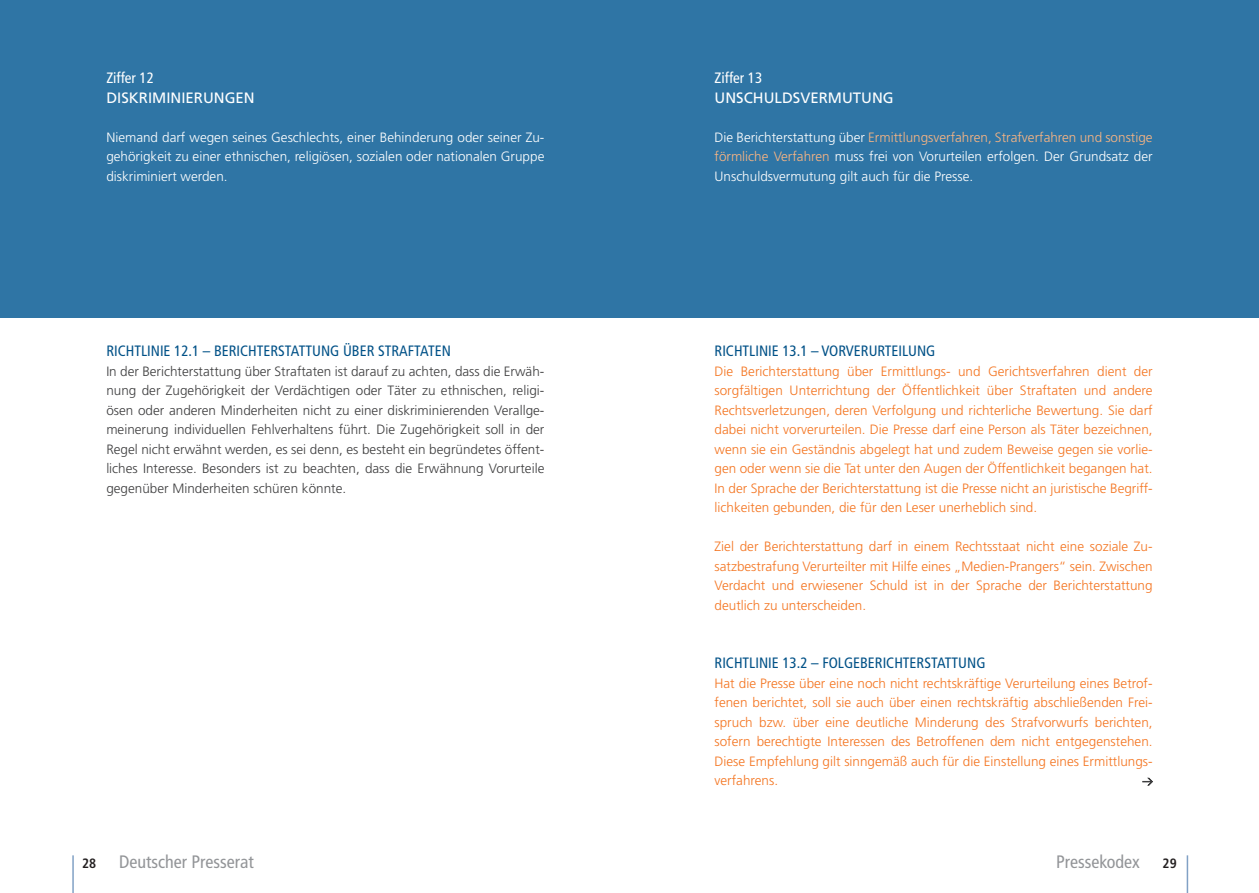
<style>
.page{position:relative;width:1259px;height:893px;background:#fff}
.page>*{position:absolute;margin:0;border:0;box-sizing:border-box;transform-origin:0 0}
.t1{font:condensed 18px "Frutiger";color:#939598}
.t2{font:condensed 15px "Frutiger";color:#005187}
.t3{font:15px "Frutiger";color:#fff}
.t4{font:condensed 15px "Frutiger";color:#fff}
.t5{font:300 13.5px/19.5px "Frutiger";color:#f47521;text-align:justify}
.t6{font:300 13.5px/19.5px "Frutiger";color:#3e3e3f;text-align:justify}
.t7{font:300 13.5px/19.5px "Frutiger";color:#fff;text-align:justify}
.t8{font:700 condensed 13.5px "Frutiger";color:#231f20}
.s1{color:#fab583}
</style>
<div class="page">
<div style="left:0;top:0;width:629px;height:317px;background:#2f75a5"></div>
<div style="left:629px;top:0;width:630px;height:317px;background:#2f75a5"></div>
<hr style="left:72px;top:855px;width:2px;height:38px;background:#81a1c5">
<hr style="left:1186px;top:855px;width:2px;height:38px;background:#81a1c5">
<svg style="left:1142px;top:778px;width:11px;height:7px"></svg>
<p class="t4" style="left:106px;top:69px;width:49px">Ziffer 12</p>
<p class="t3" style="left:106px;top:89px;width:150px">DISKRIMINIERUNGEN</p>
<p class="t7" style="left:106px;top:127px;width:439px">Niemand darf wegen seines Geschlechts, einer Behinderung oder seiner Zu&shy;gehörigkeit zu einer ethnischen, religiösen, sozialen oder nationalen Gruppe diskriminiert werden.</p>
<p class="t2" style="left:106px;top:342px;width:346px">RICHTLINIE 12.1 – BERICHTERSTATTUNG ÜBER STRAFTATEN</p>
<p class="t6" style="left:106px;top:361px;width:439px">In der Berichterstattung über Straftaten ist darauf zu achten, dass die Erwäh&shy;nung der Zugehörigkeit der Verdächtigen oder Täter zu ethnischen, religi&shy;ösen oder anderen Minderheiten nicht zu einer diskriminierenden Verallge&shy;meinerung individuellen Fehlverhaltens führt. Die Zugehörigkeit soll in der Regel nicht erwähnt werden, es sei denn, es besteht ein begründetes öffent&shy;liches Interesse. Besonders ist zu beachten, dass die Erwähnung Vorurteile gegenüber Minderheiten schüren könnte.</p>
<p class="t4" style="left:714px;top:69px;width:49px">Ziffer 13</p>
<p class="t3" style="left:714px;top:89px;width:181px">UNSCHULDSVERMUTUNG</p>
<p class="t7" style="left:714px;top:127px;width:439px">Die Berichterstattung über <span class="s1">Ermittlungsverfahren, Strafverfahren und sonstige förmliche Verfahren</span> muss frei von Vorurteilen erfolgen. Der Grundsatz der Unschuldsvermutung gilt auch für die Presse.</p>
<p class="t2" style="left:714px;top:342px;width:222px">RICHTLINIE 13.1 – VORVERURTEILUNG</p>
<p class="t5" style="left:714px;top:361px;width:440px">Die Berichterstattung über Ermittlungs- und Gerichtsverfahren dient der sorgfältigen Unterrichtung der Öffentlichkeit über Straftaten und andere Rechtsverletzungen, deren Verfolgung und richterliche Bewertung. Sie darf dabei nicht vorverurteilen. Die Presse darf eine Person als Täter bezeichnen, wenn sie ein Geständnis abgelegt hat und zudem Beweise gegen sie vorlie&shy;gen oder wenn sie die Tat unter den Augen der Öffentlichkeit begangen hat.<br>In der Sprache der Berichterstattung ist die Presse nicht an juristische Begriff&shy;lichkeiten gebunden, die für den Leser unerheblich sind.</p>
<p class="t5" style="left:714px;top:537px;width:439px">Ziel der Berichterstattung darf in einem Rechtsstaat nicht eine soziale Zu&shy;satzbestrafung Verurteilter mit Hilfe eines „Medien-Prangers“ sein. Zwischen Verdacht und erwiesener Schuld ist in der Sprache der Berichterstattung deutlich zu unterscheiden.</p>
<p class="t2" style="left:714px;top:654px;width:272px">RICHTLINIE 13.2 – FOLGEBERICHTERSTATTUNG</p>
<p class="t5" style="left:714px;top:673px;width:439px">Hat die Presse über eine noch nicht rechtskräftige Verurteilung eines Betrof&shy;fenen berichtet, soll sie auch über einen rechtskräftig abschließenden Frei&shy;spruch bzw. über eine deutliche Minderung des Strafvorwurfs berichten, sofern berechtigte Interessen des Betroffenen dem nicht entgegenstehen.<br>Diese Empfehlung gilt sinngemäß auch für die Einstellung eines Ermittlungs&shy;verfahrens.</p>
<p class="t8" style="left:82px;top:856px;width:16px">28</p>
<h1 class="t1" style="left:119px;top:851px;width:136px">Deutscher Presserat</h1>
<h1 class="t1" style="left:1056px;top:851px;width:85px">Pressekodex</h1>
<p class="t8" style="left:1162px;top:856px;width:16px">29</p>
</div>
